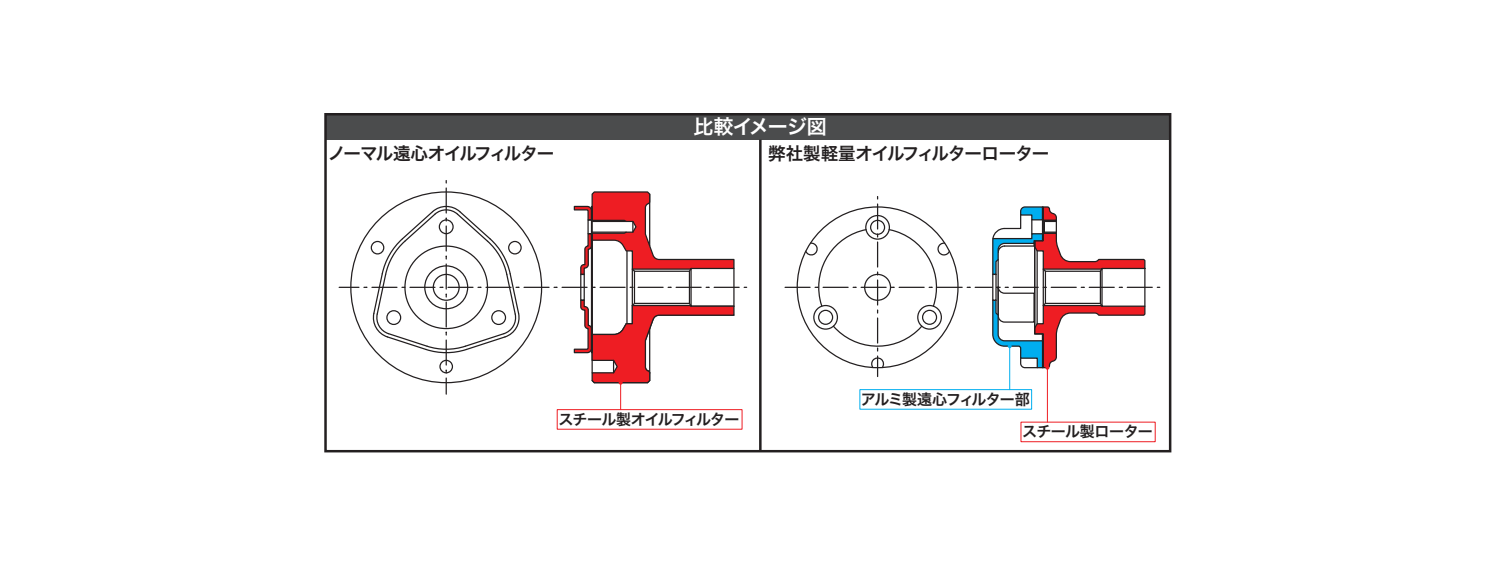
<style>
.page{position:relative;width:1489px;height:567px;background:#fff}
.page>*{position:absolute;margin:0;border:0;box-sizing:border-box;transform-origin:0 0}
.t1{font:20px "Hira Kaku Pro W6";letter-spacing:-.03em;color:#fff}
.t2{font:17.5px "Hira Kaku Pro W6";letter-spacing:-.06em;color:#231f20}
.t3{font:15px "Hira Kaku Pro W6";letter-spacing:-.055em;color:#231f20}
.t4{font:15px "Hira Kaku Pro W6";letter-spacing:-.035em;color:#231f20}
</style>
<div class="page">
<div style="left:325px;top:114px;width:845px;height:26px;background:#4b4c4d"></div>
<div style="left:324px;top:113px;width:847px;height:339px;border:2px solid #231f20"></div>
<hr style="left:1046px;top:368px;width:1px;height:54px;background:#ee1d23">
<hr style="left:759px;top:140px;width:2px;height:311px;background:#231f20">
<div style="left:1020px;top:422px;width:135px;height:20px;border:1px solid #ee1d23"></div>
<hr style="left:1009px;top:346px;width:1px;height:44px;background:#00aeef">
<svg style="left:784px;top:196px;width:375px;height:180px"></svg>
<div style="left:859px;top:389px;width:172px;height:21px;border:1px solid #00aeef"></div>
<svg style="left:339px;top:180px;width:407px;height:230px"></svg>
<div style="left:557px;top:409px;width:185px;height:21px;border:1px solid #ee1d23"></div>
<p class="t1" style="left:693px;top:108px;width:135px">比較イメージ図</p>
<p class="t2" style="left:328px;top:137px;width:228px">ノーマル遠心オイルフィルター</p>
<p class="t2" style="left:768px;top:137px;width:283px">弊社製軽量オイルフィルターローター</p>
<p class="t3" style="left:558px;top:405px;width:182px">スチール製オイルフィルター</p>
<p class="t3" style="left:860px;top:385px;width:170px">アルミ製遠心フィルター部</p>
<p class="t4" style="left:1022px;top:418px;width:132px">スチール製ローター</p>
</div>
